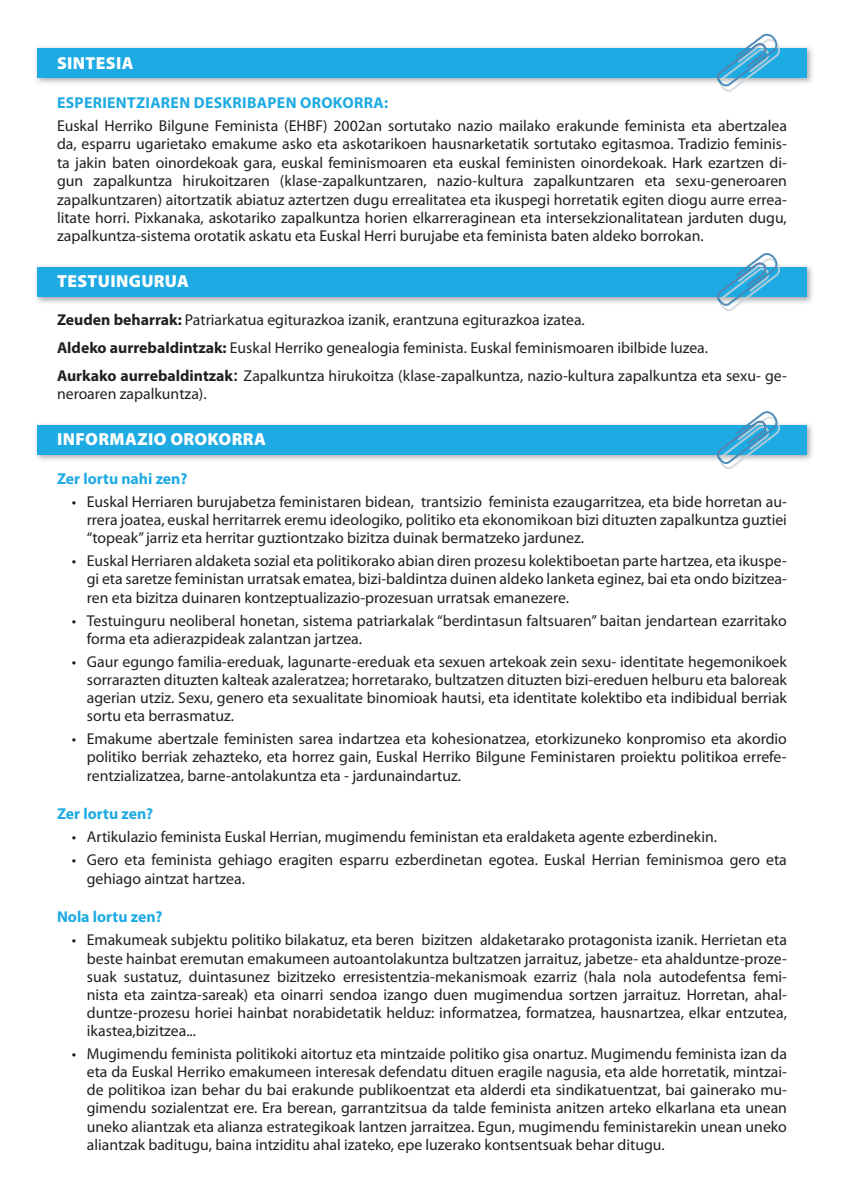
<style>
.page{position:relative;width:844px;height:1191px;background:#fff}
.page>*{position:absolute;margin:0;border:0;box-sizing:border-box;transform-origin:0 0}
.t1{font:900 17.5px "Myriad Pro";letter-spacing:.02em;color:#fff}
.t2{font:15.75px/18.2px "Myriad Pro";color:#231f20;text-align:justify}
.t3{font:700 15.75px "Myriad Pro";color:#1eaae2}
.t4{font:700 15.75px "Myriad Pro";letter-spacing:.02em;color:#1eaae2}
.s1{font-weight:700}
.s2{font-family:"Arial";font-weight:700}
</style>
<div class="page">
<img style="left:36px;top:266px;width:776px;height:37px">
<div style="left:37px;top:267px;width:769px;height:30px;background:#1eaae2"></div>
<img style="left:36px;top:47px;width:776px;height:36px">
<div style="left:37px;top:48px;width:769px;height:30px;background:#1eaae2"></div>
<img style="left:36px;top:424px;width:776px;height:36px">
<div style="left:37px;top:425px;width:769px;height:30px;background:#1eaae2"></div>
<svg style="left:715px;top:253px;width:65px;height:58px"></svg>
<svg style="left:715px;top:33px;width:65px;height:59px"></svg>
<svg style="left:715px;top:411px;width:65px;height:58px"></svg>
<p class="t1" style="left:57px;top:56px;width:78px">SINTESIA</p>
<p class="t4" style="left:57px;top:96px;width:332px">ESPERIENTZIAREN DESKRIBAPEN OROKORRA:</p>
<p class="t2" style="left:57px;top:118px;width:731px">Euskal Herriko Bilgune Feminista (EHBF) 2002an sortutako nazio mailako erakunde feminista eta abertzalea da, esparru ugarietako emakume asko eta askotarikoen hausnarketatik sortutako egitasmoa. Tradizio feminis&shy;ta jakin baten oinordekoak gara, euskal feminismoaren eta euskal feministen oinordekoak. Hark ezartzen di&shy;gun zapalkuntza hirukoitzaren (klase-zapalkuntzaren, nazio-kultura zapalkuntzaren eta sexu-generoaren zapalkuntzaren) aitortzatik abiatuz aztertzen dugu errealitatea eta ikuspegi horretatik egiten diogu aurre errea&shy;litate horri. Pixkanaka, askotariko zapalkuntza horien elkarreraginean eta intersekzionalitatean jarduten dugu, zapalkuntza-sistema orotatik askatu eta Euskal Herri burujabe eta feminista baten aldeko borrokan.</p>
<p class="t1" style="left:57px;top:274px;width:133px">TESTUINGURUA</p>
<p class="t2" style="left:57px;top:307px;width:731px;line-height:28px;text-align:left"><span class="s1">Zeuden beharrak:</span> Patriarkatua egiturazkoa izanik, erantzuna egiturazkoa izatea.<br><span class="s1">Aldeko aurrebaldintzak:</span> Euskal Herriko genealogia feminista. Euskal feminismoaren ibilbide luzea.<br><span class="s1">Aurkako aurrebaldintzak</span><span class="s2">:</span> Zapalkuntza hirukoitza (klase-zapalkuntza, nazio-kultura zapalkuntza eta sexu- ge-</p>
<p class="t2" style="left:57px;top:386px;width:151px">neroaren zapalkuntza).</p>
<p class="t1" style="left:57px;top:432px;width:210px">INFORMAZIO OROKORRA</p>
<p class="t3" style="left:57px;top:472px;width:132px">Zer lortu nahi zen?</p>
<p class="t2" style="left:87px;top:494px;width:701px;text-indent:-15px">• Euskal Herriaren burujabetza feministaren bidean, trantsizio feminista ezaugarritzea, eta bide horretan au&shy;rrera joatea, euskal herritarrek eremu ideologiko, politiko eta ekonomikoan bizi dituzten zapalkuntza guztiei “topeak” jarriz eta herritar guztiontzako bizitza duinak bermatzeko jardunez.</p>
<p class="t2" style="left:87px;top:553px;width:701px;text-indent:-15px">• Euskal Herriaren aldaketa sozial eta politikorako abian diren prozesu kolektiboetan parte hartzea, eta ikuspe&shy;gi eta saretze feministan urratsak ematea, bizi-baldintza duinen aldeko lanketa eginez, bai eta ondo bizitzea&shy;ren eta bizitza duinaren kontzeptualizazio-prozesuan urratsak emanezere.</p>
<p class="t2" style="left:87px;top:612px;width:701px;text-indent:-15px">• Testuinguru neoliberal honetan, sistema patriarkalak “berdintasun faltsuaren” baitan jendartean ezarritako forma eta adierazpideak zalantzan jartzea.</p>
<p class="t2" style="left:87px;top:654px;width:701px;text-indent:-15px">• Gaur egungo familia-ereduak, lagunarte-ereduak eta sexuen artekoak zein sexu- identitate hegemonikoek sorrarazten dituzten kalteak azaleratzea; horretarako, bultzatzen dituzten bizi-ereduen helburu eta baloreak agerian utziz. Sexu, genero eta sexualitate binomioak hautsi, eta identitate kolektibo eta indibidual berriak sortu eta berrasmatuz.</p>
<p class="t2" style="left:87px;top:731px;width:701px;text-indent:-15px">• Emakume abertzale feministen sarea indartzea eta kohesionatzea, etorkizuneko konpromiso eta akordio politiko berriak zehazteko, eta horrez gain, Euskal Herriko Bilgune Feministaren proiektu politikoa errefe&shy;rentzializatzea, barne-antolakuntza eta - jardunaindartuz.</p>
<p class="t3" style="left:57px;top:808px;width:98px">Zer lortu zen?</p>
<p class="t2" style="left:72px;top:829px;width:646px">• Artikulazio feminista Euskal Herrian, mugimendu feministan eta eraldaketa agente ezberdinekin.</p>
<p class="t2" style="left:87px;top:852px;width:701px;text-indent:-15px">• Gero eta feminista gehiago eragiten esparru ezberdinetan egotea. Euskal Herrian feminismoa gero eta gehiago aintzat hartzea.</p>
<p class="t3" style="left:57px;top:911px;width:107px">Nola lortu zen?</p>
<p class="t2" style="left:87px;top:932px;width:701px;text-indent:-15px">• Emakumeak subjektu politiko bilakatuz, eta beren bizitzen aldaketarako protagonista izanik. Herrietan eta beste hainbat eremutan emakumeen autoantolakuntza bultzatzen jarraituz, jabetze- eta ahalduntze-proze&shy;suak sustatuz, duintasunez bizitzeko erresistentzia-mekanismoak ezarriz (hala nola autodefentsa femi&shy;nista eta zaintza-sareak) eta oinarri sendoa izango duen mugimendua sortzen jarraituz. Horretan, ahal&shy;duntze-prozesu horiei hainbat norabidetatik helduz: informatzea, formatzea, hausnartzea, elkar entzutea, ikastea,bizitzea...</p>
<p class="t2" style="left:87px;top:1046px;width:701px;text-indent:-15px">• Mugimendu feminista politikoki aitortuz eta mintzaide politiko gisa onartuz. Mugimendu feminista izan da eta da Euskal Herriko emakumeen interesak defendatu dituen eragile nagusia, eta alde horretatik, mintzai&shy;de politikoa izan behar du bai erakunde publikoentzat eta alderdi eta sindikatuentzat, bai gainerako mu&shy;gimendu sozialentzat ere. Era berean, garrantzitsua da talde feminista anitzen arteko elkarlana eta unean uneko aliantzak eta alianza estrategikoak lantzen jarraitzea. Egun, mugimendu feministarekin unean uneko aliantzak baditugu, baina intziditu ahal izateko, epe luzerako kontsentsuak behar ditugu.</p>
</div>
